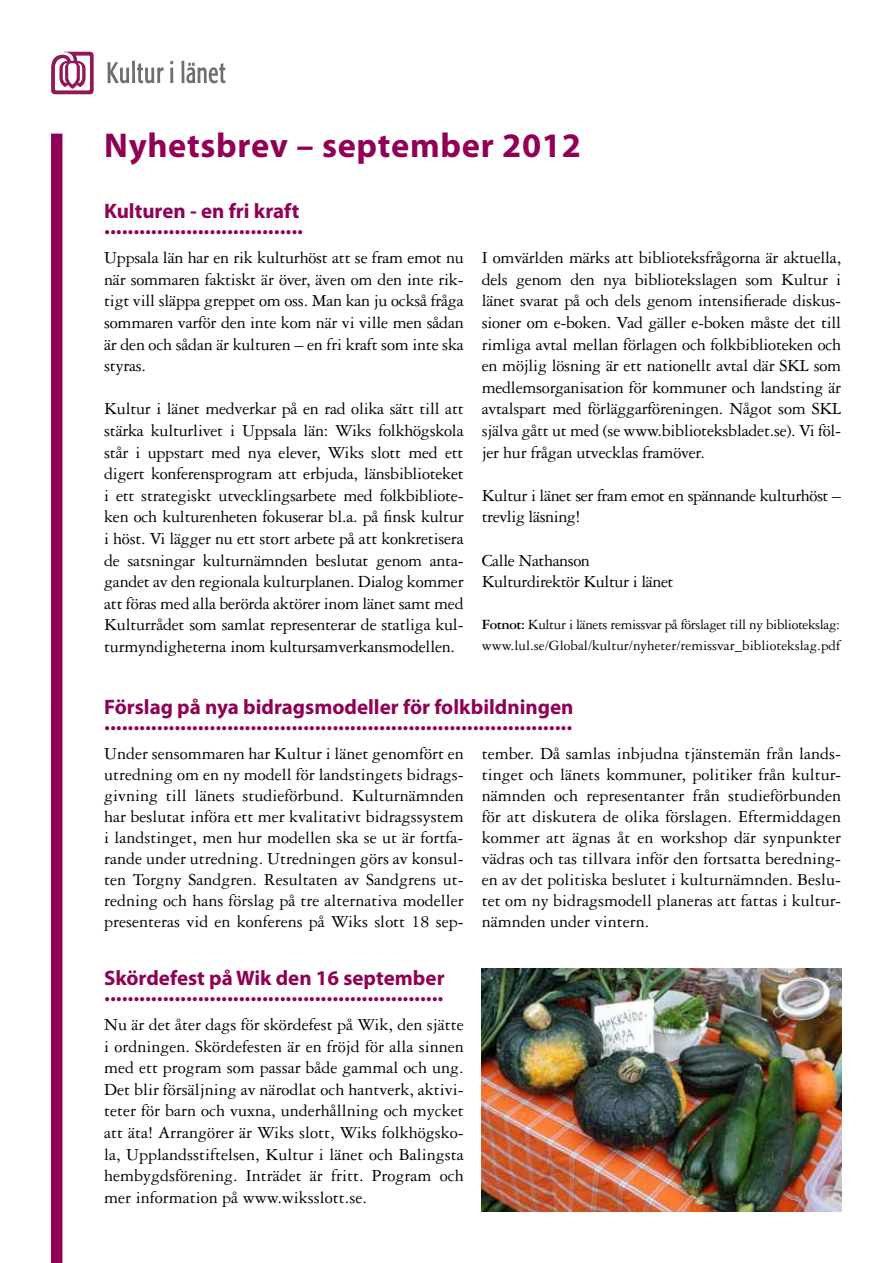
<style>
.page{position:relative;width:893px;height:1263px;background:#fff}
.page>*{position:absolute;margin:0;border:0;box-sizing:border-box;transform-origin:0 0}
.t1{font:700 34.5px "Myriad Pro";letter-spacing:.02em;color:#900055}
.t2{font:700 22.5px "Myriad Pro";color:#900055}
.t3{font:700 21px "Myriad Pro";color:#900055}
.t4{font:18px/21.6px "Garamond 3 LT Std";letter-spacing:-.015em;color:#000;text-align:justify}
.t5{font:15px/21px "Garamond 3 LT Std";letter-spacing:-.01em;color:#000}
.s1{font-weight:700}
</style>
<div class="page">
<div style="left:51px;top:134px;width:11px;height:1129px;background:#900055"></div>
<svg style="left:107px;top:61px;width:118px;height:22px"></svg>
<svg style="left:51px;top:52px;width:43px;height:42px"></svg>
<img style="left:482px;top:969px;width:359px;height:243px">
<h1 class="t1" style="left:104px;top:123px;width:478px">Nyhetsbrev – september 2012</h1>
<p class="t3" style="left:104px;top:197px;width:197px">Kulturen - en fri kraft</p>
<p class="t2" style="left:104px;top:212px;width:200px">..................................</p>
<p class="t4" style="left:104px;top:247px;width:361px">Uppsala län har en rik kulturhöst att se fram emot nu när sommaren faktiskt är över, även om den inte rik&shy;tigt vill släppa greppet om oss. Man kan ju också fråga sommaren varför den inte kom när vi ville men sådan är den och sådan är kulturen – en fri kraft som inte ska styras.</p>
<p class="t4" style="left:104px;top:398px;width:361px">Kultur i länet medverkar på en rad olika sätt till att stärka kulturlivet i Uppsala län: Wiks folkhögskola står i uppstart med nya elever, Wiks slott med ett digert konferensprogram att erbjuda, länsbiblioteket i ett strategiskt utvecklingsarbete med folkbibliote&shy;ken och kulturenheten fokuserar bl.a. på finsk kultur i höst. Vi lägger nu ett stort arbete på att konkretisera de satsningar kulturnämnden beslutat genom anta&shy;gandet av den regionala kulturplanen. Dialog kommer att föras med alla berörda aktörer inom länet samt med Kulturrådet som samlat representerar de statliga kul&shy;turmyndigheterna inom kultursamverkansmodellen.</p>
<p class="t4" style="left:482px;top:247px;width:361px">I omvärlden märks att biblioteksfrågorna är aktuella, dels genom den nya bibliotekslagen som Kultur i länet svarat på och dels genom intensifierade diskus&shy;sioner om e-boken. Vad gäller e-boken måste det till rimliga avtal mellan förlagen och folkbiblioteken och en möjlig lösning är ett nationellt avtal där SKL som medlemsorganisation för kommuner och landsting är avtalspart med förläggarföreningen. Något som SKL själva gått ut med (se www.biblioteksbladet.se). Vi föl&shy;jer hur frågan utvecklas framöver.</p>
<p class="t4" style="left:482px;top:485px;width:361px">Kultur i länet ser fram emot en spännande kulturhöst – trevlig läsning!</p>
<p class="t4" style="left:482px;top:550px;width:193px;line-height:21px">Calle Nathanson<br>Kulturdirektör Kultur i länet</p>
<p class="t5" style="left:482px;top:614px;width:360px"><span class="s1">Fotnot:</span> Kultur i länets remissvar på förslaget till ny bibliotekslag: www.lul.se/Global/kultur/nyheter/remissvar_bibliotekslag.pdf</p>
<p class="t3" style="left:104px;top:693px;width:471px">Förslag på nya bidragsmodeller för folkbildningen</p>
<p class="t2" style="left:104px;top:708px;width:470px">................................................................................</p>
<p class="t4" style="left:104px;top:743px;width:361px;line-height:21px">Under sensommaren har Kultur i länet genomfört en utredning om en ny modell för landstingets bidrags&shy;givning till länets studieförbund. Kulturnämnden har beslutat införa ett mer kvalitativt bidragssystem i landstinget, men hur modellen ska se ut är fortfa&shy;rande under utredning. Utredningen görs av konsul&shy;ten Torgny Sandgren. Resultaten av Sandgrens ut&shy;redning och hans förslag på tre alternativa modeller presenteras vid en konferens på Wiks slott 18 sep-</p>
<p class="t4" style="left:482px;top:743px;width:361px;line-height:21px">tember. Då samlas inbjudna tjänstemän från lands&shy;tinget och länets kommuner, politiker från kultur&shy;nämnden och representanter från studieförbunden för att diskutera de olika förslagen. Eftermiddagen kommer att ägnas åt en workshop där synpunkter vädras och tas tillvara inför den fortsatta beredning&shy;en av det politiska beslutet i kulturnämnden. Beslu&shy;tet om ny bidragsmodell planeras att fattas i kultur&shy;nämnden under vintern.</p>
<p class="t3" style="left:104px;top:964px;width:342px">Skördefest på Wik den 16 september</p>
<p class="t2" style="left:104px;top:979px;width:341px">..........................................................</p>
<p class="t4" style="left:104px;top:1014px;width:361px">Nu är det åter dags för skördefest på Wik, den sjätte i ordningen. Skördefesten är en fröjd för alla sinnen med ett program som passar både gammal och ung.<br>Det blir försäljning av närodlat och hantverk, aktivi&shy;teter för barn och vuxna, underhållning och mycket att äta! Arrangörer är Wiks slott, Wiks folkhögsko&shy;la, Upplandsstiftelsen, Kultur i länet och Balingsta hembygdsförening. Inträdet är fritt. Program och mer information på www.wiksslott.se.</p>
</div>
